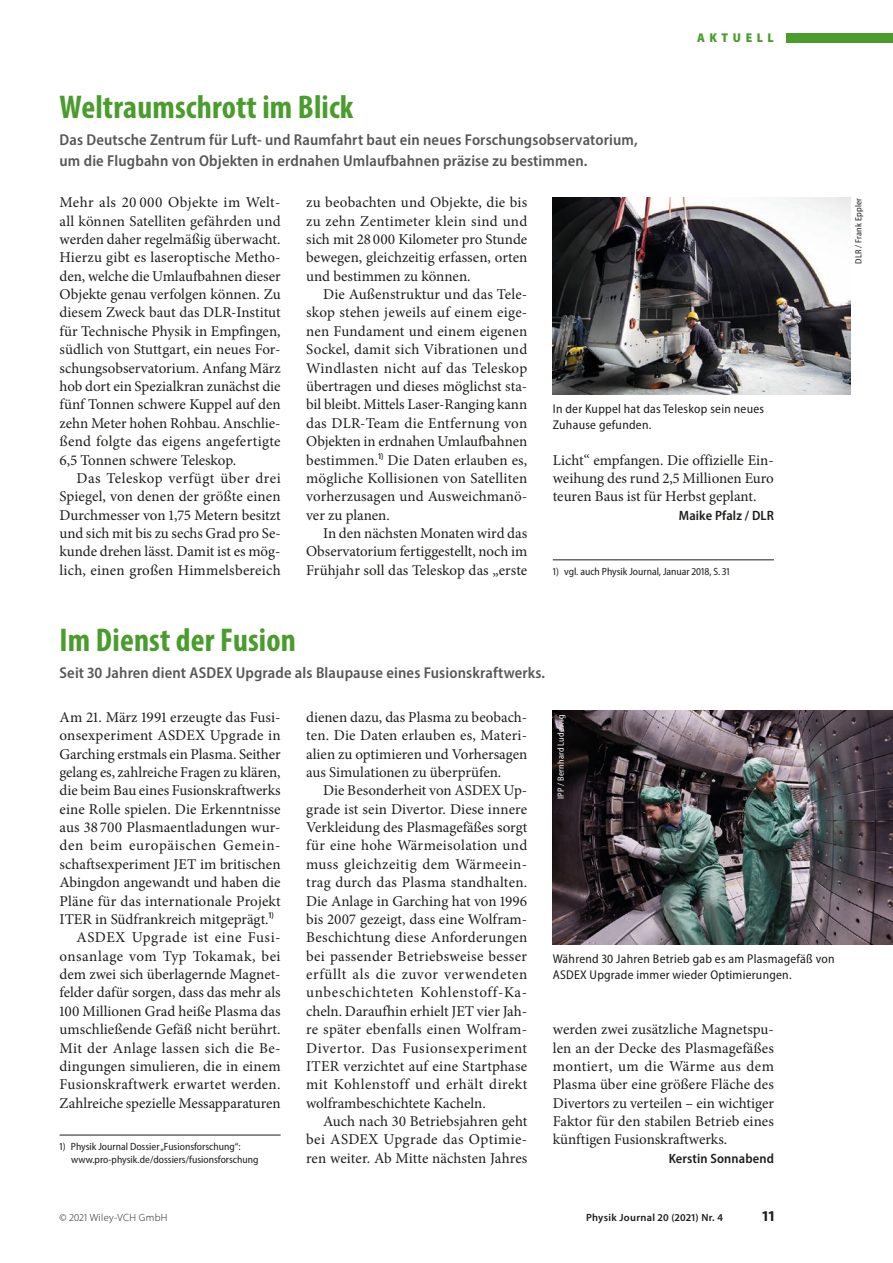
<style>
.page{position:relative;width:893px;height:1263px;background:#fff}
.page>*{position:absolute;margin:0;border:0;box-sizing:border-box;transform-origin:0 0}
.Ü_22_Autor_hinten{font:700 condensed 33px "Myriad Pro";letter-spacing:.005em;color:#4a9c2d}
.Subhead_Akt_DPG_gros{font:600 semi-condensed 15.75px/21px "Myriad Pro";letter-spacing:.01em;color:#575756}
.GT{font:15px/18.3px "Minion Pro";color:#1d1d1b;text-align:justify}
.GTO{font:15px/18.3px "Minion Pro";color:#1d1d1b;text-align:justify}
.t1{font:700 15px "Myriad Pro";color:#1d1d1b}
.Autor__HT_Akt_DPG_Lb{font:600 semi-condensed 13.5px "Myriad Pro";letter-spacing:.01em;color:#1d1d1b}
.BU_schwarz{font:semi-condensed 12.75px/15.8px "Myriad Pro";letter-spacing:.02em;color:#1d1d1b}
.t2{font:900 semi-condensed 12.75px "Myriad Pro";letter-spacing:.36em;color:#4a9c2d}
.FN__mit_Linie{font:semi-condensed 10.5px/12.8px "Myriad Pro";color:#1d1d1b}
.t3{font:600 10.5px "Myriad Pro";letter-spacing:.03em;color:#1d1d1b}
.t4{font:300 10.5px "Myriad Pro";letter-spacing:.03em;color:#1d1d1b}
.Bild_Quelle_weiss{font:semi-condensed 9px "Myriad Pro";letter-spacing:.02em;color:#fff}
.Bild_Quelle_schwarz{font:semi-condensed 9px "Myriad Pro";letter-spacing:.02em;color:#1d1d1b}
</style>
<div class="page">
<div style="left:787px;top:33px;width:106px;height:9px;background:#4a9c2d"></div>
<hr style="left:553px;top:559px;width:221px;height:1px;background:#1d1d1b">
<img style="left:553px;top:198px;width:297px;height:197px">
<hr style="left:60px;top:1135px;width:221px;height:1px;background:#1d1d1b">
<img style="left:553px;top:711px;width:340px;height:234px">
<p class="Ü_22_Autor_hinten" style="left:60px;top:87px;width:296px">Weltraumschrott im Blick</p>
<p class="Subhead_Akt_DPG_gros" style="left:60px;top:128px;width:580px">Das Deutsche Zentrum für Luft- und Raumfahrt baut ein neues Forschungsobservatorium, um die Flugbahn von Objekten in erdnahen Umlaufbahnen präzise zu bestimmen.</p>
<p class="t2" style="left:697px;top:30px;width:78px">Aktuell</p>
<p class="GTO" style="left:60px;top:193px;width:223px">Mehr als 20 000 Objekte im Welt&shy;all können Satelliten gefährden und werden daher regelmäßig überwacht.<br>Hierzu gibt es laseroptische Metho&shy;den, welche die Umlaufbahnen dieser Objekte genau verfolgen können. Zu diesem Zweck baut das DLR-Institut für Technische Physik in Empfingen, südlich von Stuttgart, ein neues For&shy;schungsobservatorium. Anfang März hob dort ein Spezialkran zunächst die fünf Tonnen schwere Kuppel auf den zehn Meter hohen Rohbau. Anschlie&shy;ßend folgte das eigens angefertigte 6,5 Tonnen schwere Teleskop.</p>
<p class="GT" style="left:60px;top:469px;width:223px;text-indent:17px">Das Teleskop verfügt über drei Spiegel, von denen der größte einen Durchmesser von 1,75 Metern besitzt und sich mit bis zu sechs Grad pro Se&shy;kunde drehen lässt. Damit ist es mög&shy;lich, einen großen Himmelsbereich</p>
<p class="GT" style="left:306px;top:193px;width:223px">zu beobachten und Objekte, die bis zu zehn Zentimeter klein sind und sich mit 28 000 Kilometer pro Stunde bewegen, gleichzeitig erfassen, orten und bestimmen zu können.</p>
<p class="GT" style="left:306px;top:285px;width:223px;text-indent:17px">Die Außenstruktur und das Tele&shy;skop stehen jeweils auf einem eige&shy;nen Fundament und einem eigenen Sockel, damit sich Vibrationen und Windlasten nicht auf das Teleskop übertragen und dieses möglichst sta&shy;bil bleibt. Mittels Laser-Ranging kann das DLR-Team die Entfernung von Objekten in erdnahen Umlaufbahnen bestimmen.<sup>1)</sup> Die Daten erlauben es, mögliche Kollisionen von Satelliten vorherzusagen und Ausweichmanö&shy;ver zu planen.</p>
<p class="GT" style="left:306px;top:524px;width:223px;text-indent:17px">In den nächsten Monaten wird das Observatorium fertiggestellt, noch im Frühjahr soll das Teleskop das „erste</p>
<p class="BU_schwarz" style="left:553px;top:401px;width:213px">In der Kuppel hat das Teleskop sein neues<br>Zuhause gefunden.</p>
<p class="GT" style="left:553px;top:451px;width:223px">Licht“ empfangen. Die offizielle Ein&shy;weihung des rund 2,5 Millionen Euro teuren Baus ist für Herbst geplant.</p>
<p class="Autor__HT_Akt_DPG_Lb" style="left:679px;top:507px;width:97px">Maike Pfalz / DLR</p>
<p class="FN__mit_Linie" style="left:553px;top:565px;width:179px">1) vgl. auch Physik Journal, Januar 2018, S. 31</p>
<p class="Ü_22_Autor_hinten" style="left:60px;top:620px;width:238px">Im Dienst der Fusion</p>
<p class="Subhead_Akt_DPG_gros" style="left:60px;top:661px;width:487px">Seit 30 Jahren dient ASDEX Upgrade als Blaupause eines Fusionskraftwerks.</p>
<p class="GTO" style="left:60px;top:708px;width:223px">Am 21. März 1991 erzeugte das Fusi&shy;onsexperiment ASDEX Upgrade in Garching erstmals ein Plasma. Seither gelang es, zahlreiche Fragen zu klären, die beim Bau eines Fusionskraftwerks eine Rolle spielen. Die Erkenntnisse aus 38 700 Plasmaentladungen wur&shy;den beim europäischen Gemein&shy;schaftsexperiment JET im britischen Abingdon angewandt und haben die Pläne für das internationale Projekt ITER in Südfrankreich mitgeprägt.<sup>1)</sup></p>
<p class="GT" style="left:60px;top:928px;width:223px;text-indent:17px">ASDEX Upgrade ist eine Fusi&shy;onsanlage vom Typ Tokamak, bei dem zwei sich überlagernde Magnet&shy;felder dafür sorgen, dass das mehr als 100 Millionen Grad heiße Plasma das umschließende Gefäß nicht berührt.<br>Mit der Anlage lassen sich die Be&shy;dingungen simulieren, die in einem Fusionskraftwerk erwartet werden.<br>Zahlreiche spezielle Messapparaturen</p>
<p class="FN__mit_Linie" style="left:71px;top:1140px;width:189px;text-indent:-11px">1) Physik Journal Dossier „Fusionsforschung“: www.pro-physik.de/dossiers/fusionsforschung</p>
<p class="GT" style="left:306px;top:708px;width:223px">dienen dazu, das Plasma zu beobach&shy;ten. Die Daten erlauben es, Materi&shy;alien zu optimieren und Vorhersagen aus Simulationen zu überprüfen.</p>
<p class="GT" style="left:306px;top:781px;width:223px;text-indent:17px">Die Besonderheit von ASDEX Up&shy;grade ist sein Divertor. Diese innere Verkleidung des Plasmagefäßes sorgt für eine hohe Wärmeisolation und muss gleichzeitig dem Wärmeein&shy;trag durch das Plasma standhalten.<br>Die Anlage in Garching hat von 1996 bis 2007 gezeigt, dass eine Wolfram-Beschichtung diese Anforderungen bei passender Betriebsweise besser erfüllt als die zuvor verwendeten unbeschichteten Kohlenstoff-Ka&shy;cheln. Daraufhin erhielt JET vier Jah&shy;re später ebenfalls einen Wolfram-Divertor. Das Fusionsexperiment ITER verzichtet auf eine Startphase mit Kohlenstoff und erhält direkt wolframbeschichtete Kacheln.</p>
<p class="GT" style="left:306px;top:1112px;width:223px;text-indent:17px">Auch nach 30 Betriebsjahren geht bei ASDEX Upgrade das Optimie&shy;ren weiter. Ab Mitte nächsten Jahres</p>
<p class="Bild_Quelle_weiss" style="left:555px;top:799px;width:86px;rotate:-90deg">IPP / Bernhard Ludewig</p>
<p class="BU_schwarz" style="left:553px;top:951px;width:283px">Während 30 Jahren Betrieb gab es am Plasmagefäß von<br>ASDEX Upgrade immer wieder Optimierungen.</p>
<p class="GT" style="left:553px;top:1020px;width:223px">werden zwei zusätzliche Magnetspu&shy;len an der Decke des Plasmagefäßes montiert, um die Wärme aus dem Plasma über eine größere Fläche des Divertors zu verteilen – ein wichtiger Faktor für den stabilen Betrieb eines künftigen Fusionskraftwerks.</p>
<p class="Autor__HT_Akt_DPG_Lb" style="left:669px;top:1150px;width:107px">Kerstin Sonnabend</p>
<p class="t4" style="left:60px;top:1211px;width:109px">© 2021 Wiley-VCH GmbH</p>
<p class="t3" style="left:586px;top:1211px;width:138px">Physik Journal 20 (2021) Nr. 4</p>
<p class="t1" style="left:763px;top:1206px;width:13px">11</p>
<p class="Bild_Quelle_schwarz" style="left:853px;top:264px;width:68px;rotate:-90deg">DLR / Frank Eppler</p>
</div>
